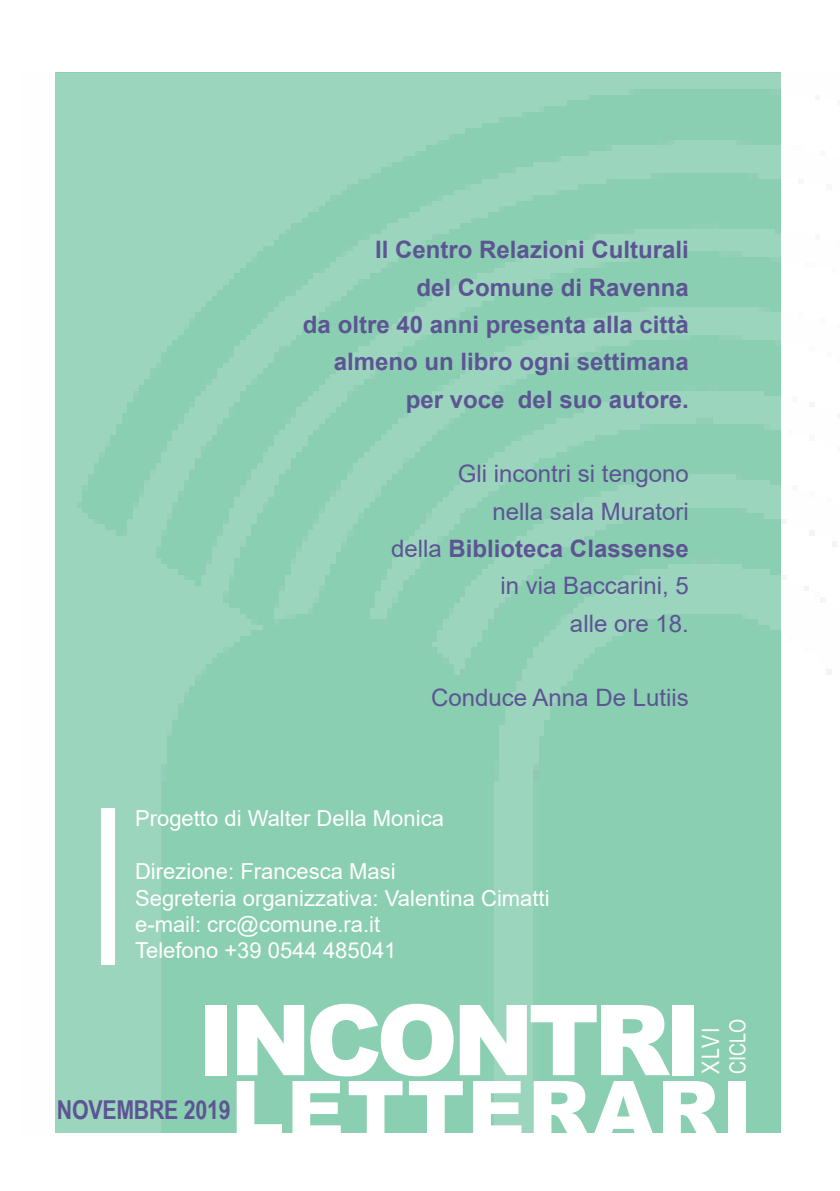
<style>
.page{position:relative;width:840px;height:1191px;background:#fff}
.page>*{position:absolute;margin:0;border:0;box-sizing:border-box;transform-origin:0 0}
.t1{font:900 98px "Arial";letter-spacing:-.06em;color:#fff}
.t2{font:900 80px "Arial";letter-spacing:.03em;color:#fff}
.t3{font:700 26px "Arial Narrow";letter-spacing:-.01em;color:#5d5494}
.t4{font:700 24px "Arial";color:#5d5494}
.t5{font:24px "Arial";color:#5d5494}
.t6{font:24px "Arial Narrow";color:#fff}
.t7{font:22px "Arial";color:#fff}
.t8{font:22px "Arial Narrow";color:#fff}
.s1{font-weight:400}
</style>
<div class="page">
<img style="left:55px;top:72px;width:782px;height:1061px">
<div style="left:102px;top:808px;width:13px;height:156px;background:#fff"></div>
<p class="t4" style="left:375px;top:233px;width:315px">Il Centro Relazioni Culturali</p>
<p class="t4" style="left:416px;top:270px;width:274px">del Comune di Ravenna</p>
<p class="t4" style="left:303px;top:307px;width:387px">da oltre 40 anni presenta alla città</p>
<p class="t4" style="left:333px;top:345px;width:356px">almeno un libro ogni settimana</p>
<p class="t4" style="left:405px;top:382px;width:284px">per voce del suo autore.</p>
<p class="t5" style="left:457px;top:457px;width:232px">Gli incontri si tengono</p>
<p class="t5" style="left:492px;top:495px;width:198px">nella sala Muratori</p>
<p class="t4" style="left:391px;top:531px;width:299px"><span class="s1">della</span> Biblioteca Classense</p>
<p class="t5" style="left:500px;top:569px;width:190px">in via Baccarini, 5</p>
<p class="t5" style="left:569px;top:607px;width:120px">alle ore 18.</p>
<p class="t5" style="left:431px;top:681px;width:259px">Conduce Anna De Lutiis</p>
<p class="t7" style="left:135px;top:803px;width:310px">Progetto di Walter Della Monica</p>
<p class="t7" style="left:135px;top:856px;width:262px">Direzione: Francesca Masi</p>
<p class="t7" style="left:135px;top:882px;width:416px">Segreteria organizzativa: Valentina Cimatti</p>
<p class="t7" style="left:135px;top:909px;width:246px">e-mail: crc@comune.ra.it</p>
<p class="t7" style="left:135px;top:935px;width:263px">Telefono +39 0544 485041</p>
<p class="t1" style="left:197px;top:969px;width:506px">INCONTRI</p>
<p class="t6" style="left:692px;top:1073px;width:48px;rotate:-90deg">XLVI</p>
<p class="t8" style="left:721px;top:1073px;width:57px;rotate:-90deg">CICLO</p>
<p class="t2" style="left:231px;top:1051px;width:523px">LETTERARI</p>
<p class="t3" style="left:57px;top:1090px;width:175px">NOVEMBRE 2019</p>
</div>
